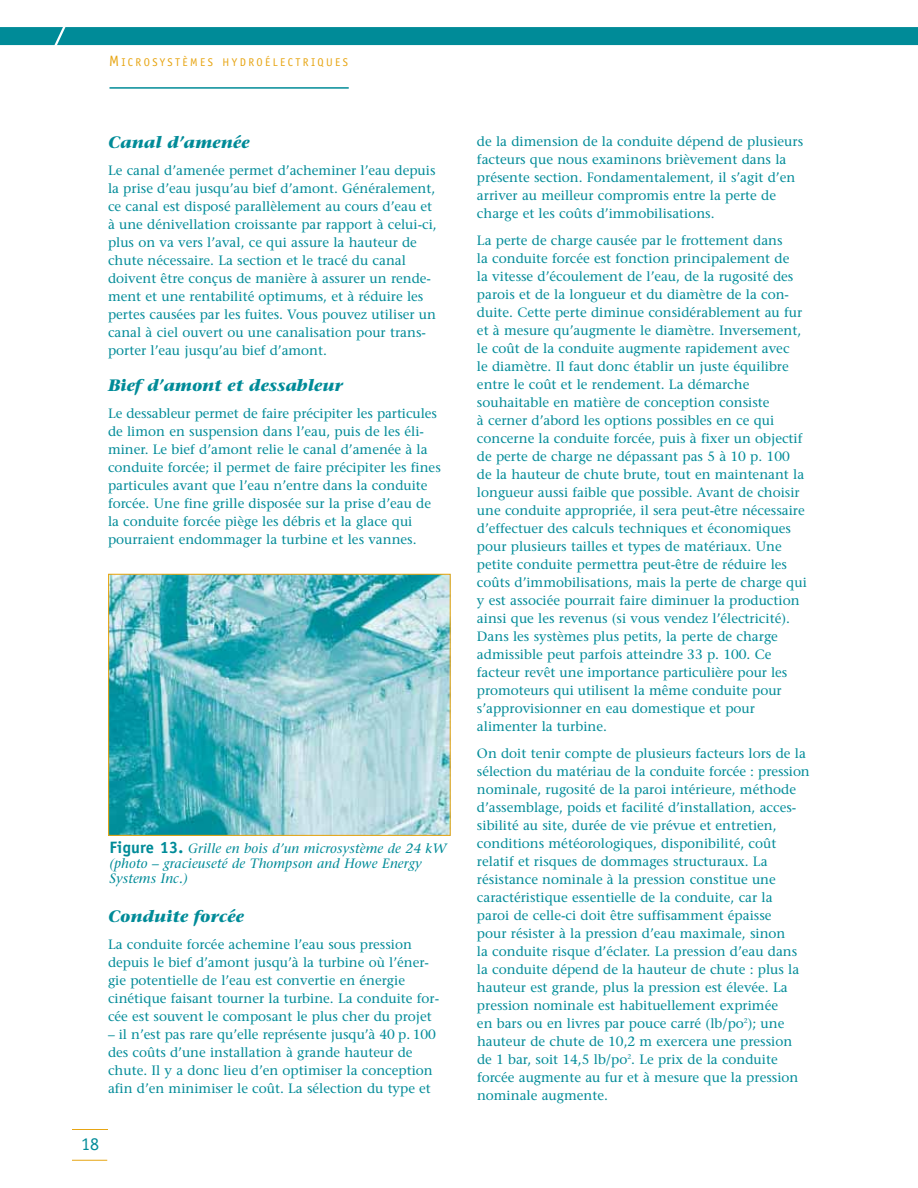
<style>
.page{position:relative;width:918px;height:1188px;background:#fff}
.page>*{position:absolute;margin:0;border:0;box-sizing:border-box;transform-origin:0 0}
.t1{font:18px "Officina Sans";color:#008b98}
.t2{font:italic 700 16.5px "Stone Serif";color:#008b98}
.t3{font:13.5px/18px "Stone Serif";color:#008b98}
.t4{font:italic 13.5px/15px "Stone Serif";letter-spacing:.01em;color:#008b98}
.t5{font:11.25px "Officina Sans";letter-spacing:.215em;color:#e7a513}
.s1{font-size:15px}
.s2{font-family:"Officina Sans";font-weight:700;font-style:normal;font-size:16.5px}
</style>
<div class="page">
<hr style="left:110px;top:87px;width:239px;height:2px;background:#008b98">
<hr style="left:72px;top:1129px;width:36px;height:1px;background:#e7a513">
<hr style="left:72px;top:1160px;width:35px;height:1px;background:#e7a513">
<div style="left:0;top:27px;width:918px;height:18px;background:#008b98"></div>
<img style="left:110px;top:576px;width:339px;height:258px">
<div style="left:108px;top:574px;width:343px;height:262px;border:1px solid #e7a513"></div>
<p class="t5" style="left:109px;top:58px;width:240px"><span class="s1">M</span>ICROSYSTÈMES HYDROÉLECTRIQUES</p>
<p class="t2" style="left:108px;top:136px;width:143px">Canal d’amenée</p>
<p class="t3" style="left:108px;top:163px;width:330px">Le canal d’amenée permet d’acheminer l’eau depuis la prise d’eau jusqu’au bief d’amont. Généralement, ce canal est disposé parallèlement au cours d’eau et à une dénivellation croissante par rapport à celui-ci, plus on va vers l’aval, ce qui assure la hauteur de chute nécessaire. La section et le tracé du canal doivent être conçus de manière à assurer un rende&shy;ment et une rentabilité optimums, et à réduire les pertes causées par les fuites. Vous pouvez utiliser un canal à ciel ouvert ou une canalisation pour trans&shy;porter l’eau jusqu’au bief d’amont.</p>
<p class="t2" style="left:108px;top:379px;width:236px">Bief d’amont et dessableur</p>
<p class="t3" style="left:108px;top:406px;width:334px">Le dessableur permet de faire précipiter les particules de limon en suspension dans l’eau, puis de les éli&shy;miner. Le bief d’amont relie le canal d’amenée à la conduite forcée; il permet de faire précipiter les fines particules avant que l’eau n’entre dans la conduite forcée. Une fine grille disposée sur la prise d’eau de la conduite forcée piège les débris et la glace qui pourraient endommager la turbine et les vannes.</p>
<p class="t4" style="left:110px;top:842px;width:339px"><span class="s2">Figure 13.</span> Grille en bois d’un microsystème de 24 kW (photo – gracieuseté de Thompson and Howe Energy<br>Systems Inc.)</p>
<p class="t2" style="left:108px;top:910px;width:137px">Conduite forcée</p>
<p class="t3" style="left:108px;top:937px;width:333px">La conduite forcée achemine l’eau sous pression depuis le bief d’amont jusqu’à la turbine où l’éner&shy;gie potentielle de l’eau est convertie en énergie cinétique faisant tourner la turbine. La conduite for&shy;cée est souvent le composant le plus cher du projet</p>
<p class="t3" style="left:108px;top:1027px;width:329px">– il n’est pas rare qu’elle représente jusqu’à 40 p. 100 des coûts d’une installation à grande hauteur de chute. Il y a donc lieu d’en optimiser la conception afin d’en minimiser le coût. La sélection du type et</p>
<h1 class="t1" style="left:81px;top:1137px;width:19px">18</h1>
<p class="t3" style="left:477px;top:134px;width:328px">de la dimension de la conduite dépend de plusieurs facteurs que nous examinons brièvement dans la présente section. Fondamentalement, il s’agit d’en arriver au meilleur compromis entre la perte de charge et les coûts d’immobilisations.</p>
<p class="t3" style="left:477px;top:233px;width:331px">La perte de charge causée par le frottement dans<br>la conduite forcée est fonction principalement de<br>la vitesse d’écoulement de l’eau, de la rugosité des parois et de la longueur et du diamètre de la con&shy;duite. Cette perte diminue considérablement au fur et à mesure qu’augmente le diamètre. Inversement, le coût de la conduite augmente rapidement avec<br>le diamètre. Il faut donc établir un juste équilibre entre le coût et le rendement. La démarche souhaitable en matière de conception consiste<br>à cerner d’abord les options possibles en ce qui concerne la conduite forcée, puis à fixer un objectif de perte de charge ne dépassant pas 5 à 10 p. 100 de la hauteur de chute brute, tout en maintenant la longueur aussi faible que possible. Avant de choisir une conduite appropriée, il sera peut-être nécessaire d’effectuer des calculs techniques et économiques pour plusieurs tailles et types de matériaux. Une petite conduite permettra peut-être de réduire les coûts d’immobilisations, mais la perte de charge qui y est associée pourrait faire diminuer la production ainsi que les revenus (si vous vendez l’électricité).<br>Dans les systèmes plus petits, la perte de charge admissible peut parfois atteindre 33 p. 100. Ce facteur revêt une importance particulière pour les promoteurs qui utilisent la même conduite pour s’approvisionner en eau domestique et pour alimenter la turbine.</p>
<p class="t3" style="left:477px;top:746px;width:334px">On doit tenir compte de plusieurs facteurs lors de la sélection du matériau de la conduite forcée : pression nominale, rugosité de la paroi intérieure, méthode d’assemblage, poids et facilité d’installation, acces&shy;sibilité au site, durée de vie prévue et entretien, conditions météorologiques, disponibilité, coût relatif et risques de dommages structuraux. La résistance nominale à la pression constitue une caractéristique essentielle de la conduite, car la<br>paroi de celle-ci doit être suffisamment épaisse<br>pour résister à la pression d’eau maximale, sinon<br>la conduite risque d’éclater. La pression d’eau dans la conduite dépend de la hauteur de chute : plus la hauteur est grande, plus la pression est élevée. La pression nominale est habituellement exprimée<br>en bars ou en livres par pouce carré (lb/po<sup>2</sup>); une hauteur de chute de 10,2 m exercera une pression de 1 bar, soit 14,5 lb/po<sup>2</sup>. Le prix de la conduite forcée augmente au fur et à mesure que la pression nominale augmente.</p>
</div>
